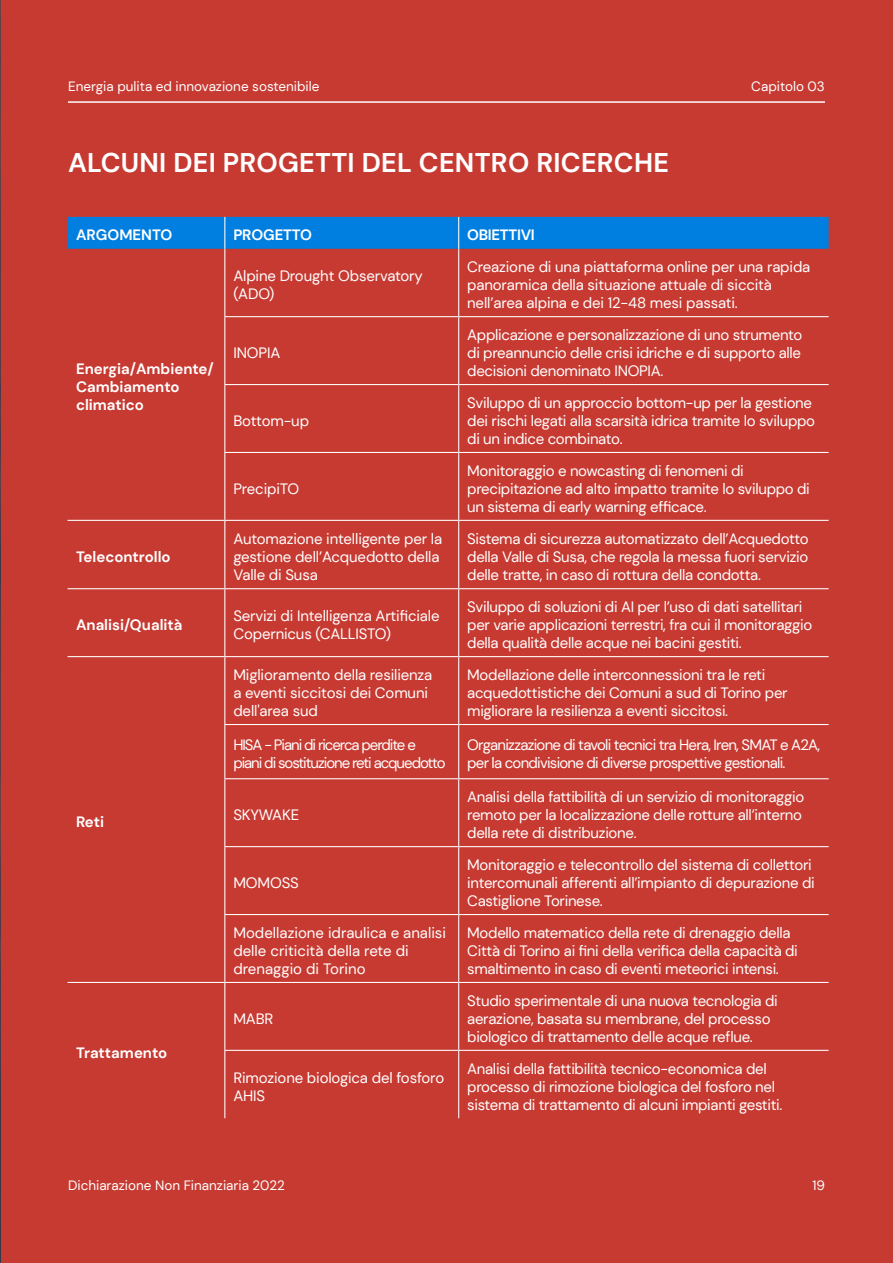
<style>
.page{position:relative;width:893px;height:1263px;background:#c73a32}
.page>*{position:absolute;margin:0;border:0;box-sizing:border-box;transform-origin:0 0}
.t1{font:700 27px "DM Sans";letter-spacing:.01em;color:#fff}
.t2{font:15px/18px "DM Sans";letter-spacing:-.02em;color:#fff}
.t3{font:15px/18px "DM Sans";letter-spacing:-.05em;color:#fff}
.t4{font:700 15px/18px "DM Sans";color:#fff}
.t5{font:15px/18px "DM Sans";color:#fff}
.t6{font:15px/18px "DM Sans";letter-spacing:-.07em;color:#fff}
.t7{font:700 15px "DM Sans";letter-spacing:-.02em;color:#fff}
.t8{font:13.5px "DM Sans";color:#fff}
</style>
<div class="page">
<img style="left:0;top:1px;width:1px;height:1261px">
<div style="left:68px;top:217px;width:761px;height:32px;background:#007fe1"></div>
<hr style="left:224px;top:249px;width:1px;height:67px;background:#fff">
<hr style="left:458px;top:249px;width:1px;height:67px;background:#fff">
<hr style="left:224px;top:521px;width:1px;height:67px;background:#fff">
<hr style="left:458px;top:521px;width:1px;height:67px;background:#fff">
<hr style="left:224px;top:317px;width:1px;height:67px;background:#fff">
<hr style="left:458px;top:317px;width:1px;height:67px;background:#fff">
<hr style="left:224px;top:384px;width:235px;height:1px;background:#fff">
<hr style="left:224px;top:385px;width:1px;height:67px;background:#fff">
<hr style="left:459px;top:384px;width:370px;height:1px;background:#fff">
<hr style="left:458px;top:385px;width:1px;height:67px;background:#fff">
<hr style="left:224px;top:452px;width:235px;height:1px;background:#fff">
<hr style="left:224px;top:453px;width:1px;height:67px;background:#fff">
<hr style="left:459px;top:452px;width:370px;height:1px;background:#fff">
<hr style="left:458px;top:453px;width:1px;height:67px;background:#fff">
<hr style="left:68px;top:520px;width:157px;height:1px;background:#fff">
<hr style="left:225px;top:520px;width:234px;height:1px;background:#fff">
<hr style="left:459px;top:520px;width:370px;height:1px;background:#fff">
<hr style="left:68px;top:588px;width:157px;height:1px;background:#fff">
<hr style="left:225px;top:588px;width:234px;height:1px;background:#fff">
<hr style="left:224px;top:589px;width:1px;height:67px;background:#fff">
<hr style="left:459px;top:588px;width:370px;height:1px;background:#fff">
<hr style="left:458px;top:589px;width:1px;height:67px;background:#fff">
<hr style="left:68px;top:656px;width:157px;height:1px;background:#fff">
<hr style="left:225px;top:656px;width:234px;height:1px;background:#fff">
<hr style="left:224px;top:657px;width:1px;height:67px;background:#fff">
<hr style="left:459px;top:656px;width:370px;height:1px;background:#fff">
<hr style="left:458px;top:657px;width:1px;height:67px;background:#fff">
<hr style="left:224px;top:724px;width:235px;height:1px;background:#fff">
<hr style="left:224px;top:725px;width:1px;height:53px;background:#fff">
<hr style="left:459px;top:724px;width:370px;height:1px;background:#fff">
<hr style="left:458px;top:725px;width:1px;height:53px;background:#fff">
<hr style="left:224px;top:778px;width:235px;height:1px;background:#fff">
<hr style="left:224px;top:779px;width:1px;height:67px;background:#fff">
<hr style="left:459px;top:778px;width:370px;height:1px;background:#fff">
<hr style="left:458px;top:779px;width:1px;height:67px;background:#fff">
<hr style="left:224px;top:846px;width:235px;height:1px;background:#fff">
<hr style="left:224px;top:847px;width:1px;height:67px;background:#fff">
<hr style="left:459px;top:846px;width:370px;height:1px;background:#fff">
<hr style="left:458px;top:847px;width:1px;height:67px;background:#fff">
<hr style="left:224px;top:914px;width:235px;height:1px;background:#fff">
<hr style="left:224px;top:915px;width:1px;height:67px;background:#fff">
<hr style="left:459px;top:914px;width:370px;height:1px;background:#fff">
<hr style="left:458px;top:915px;width:1px;height:67px;background:#fff">
<hr style="left:68px;top:982px;width:157px;height:1px;background:#fff">
<hr style="left:225px;top:982px;width:234px;height:1px;background:#fff">
<hr style="left:224px;top:983px;width:1px;height:67px;background:#fff">
<hr style="left:459px;top:982px;width:370px;height:1px;background:#fff">
<hr style="left:458px;top:983px;width:1px;height:67px;background:#fff">
<hr style="left:224px;top:1050px;width:235px;height:1px;background:#fff">
<hr style="left:224px;top:1051px;width:1px;height:67px;background:#fff">
<hr style="left:459px;top:1050px;width:370px;height:1px;background:#fff">
<hr style="left:458px;top:1051px;width:1px;height:67px;background:#fff">
<hr style="left:224px;top:316px;width:235px;height:1px;background:#fff">
<hr style="left:459px;top:316px;width:370px;height:1px;background:#fff">
<hr style="left:224px;top:217px;width:1px;height:32px;background:#fff">
<hr style="left:458px;top:217px;width:1px;height:32px;background:#fff">
<hr style="left:68px;top:102px;width:757px;height:1px;background:#fff">
<p class="t8" style="left:68px;top:78px;width:253px">Energia pulita ed innovazione sostenibile</p>
<p class="t8" style="left:751px;top:78px;width:75px">Capitolo 03</p>
<h1 class="t1" style="left:68px;top:146px;width:603px">ALCUNI DEI PROGETTI DEL CENTRO RICERCHE</h1>
<p class="t4" style="left:76px;top:226px;width:98px">ARGOMENTO</p>
<p class="t4" style="left:233px;top:226px;width:80px">PROGETTO</p>
<p class="t7" style="left:467px;top:226px;width:69px">OBIETTIVI</p>
<p class="t4" style="left:76px;top:360px;width:139px">Energia/Ambiente/<br>Cambiamento climatico</p>
<p class="t4" style="left:76px;top:548px;width:96px">Telecontrollo</p>
<p class="t2" style="left:233px;top:267px;width:191px">Alpine Drought Observatory (ADO)</p>
<p class="t2" style="left:467px;top:258px;width:345px">Creazione di una piattaforma online per una rapida panoramica della situazione attuale di siccità nell’area alpina e dei 12-48 mesi passati.</p>
<p class="t2" style="left:233px;top:344px;width:48px">INOPIA</p>
<p class="t2" style="left:467px;top:326px;width:337px;text-align:justify">Applicazione e personalizzazione di uno strumento di preannuncio delle crisi idriche e di supporto alle decisioni denominato INOPIA.</p>
<p class="t2" style="left:233px;top:412px;width:77px">Bottom-up</p>
<p class="t2" style="left:233px;top:480px;width:67px">PrecipiTO</p>
<p class="t2" style="left:467px;top:394px;width:349px">Sviluppo di un approccio bottom-up per la gestione dei rischi legati alla scarsità idrica tramite lo sviluppo di un indice combinato.</p>
<p class="t2" style="left:467px;top:462px;width:344px">Monitoraggio e nowcasting di fenomeni di precipitazione ad alto impatto tramite lo sviluppo di un sistema di early warning efficace.</p>
<p class="t2" style="left:233px;top:530px;width:210px">Automazione intelligente per la gestione dell’Acquedotto della<br>Valle di Susa</p>
<p class="t2" style="left:467px;top:530px;width:343px;text-align:justify">Sistema di sicurezza automatizzato dell’Acquedotto della Valle di Susa, che regola la messa fuori servizio delle tratte, in caso di rottura della condotta.</p>
<p class="t4" style="left:76px;top:616px;width:108px">Analisi/Qualità</p>
<p class="t2" style="left:233px;top:607px;width:208px">Servizi di Intelligenza Artificiale<br>Copernicus (CALLISTO)</p>
<p class="t2" style="left:467px;top:598px;width:347px">Sviluppo di soluzioni di AI per l’uso di dati satellitari per varie applicazioni terrestri, fra cui il monitoraggio della qualità delle acque nei bacini gestiti.</p>
<p class="t4" style="left:76px;top:813px;width:30px">Reti</p>
<p class="t4" style="left:76px;top:1043px;width:93px">Trattamento</p>
<p class="t2" style="left:233px;top:666px;width:200px">Miglioramento della resilienza a eventi siccitosi dei Comuni dell'area sud</p>
<p class="t2" style="left:467px;top:666px;width:322px">Modellazione delle interconnessioni tra le reti acquedottistiche dei Comuni a sud di Torino per migliorare la resilienza a eventi siccitosi.</p>
<p class="t6" style="left:233px;top:736px;width:214px">HISA - Piani di ricerca perdite e piani di sostituzione reti acquedotto</p>
<p class="t3" style="left:467px;top:736px;width:354px">Organizzazione di tavoli tecnici tra Hera, Iren, SMAT e A2A, per la condivisione di diverse prospettive gestionali.</p>
<p class="t2" style="left:233px;top:806px;width:67px">SKYWAKE</p>
<p class="t2" style="left:467px;top:788px;width:339px">Analisi della fattibilità di un servizio di monitoraggio remoto per la localizzazione delle rotture all’interno della rete di distribuzione.</p>
<p class="t2" style="left:233px;top:874px;width:67px">MOMOSS</p>
<p class="t2" style="left:467px;top:856px;width:349px">Monitoraggio e telecontrollo del sistema di collettori intercomunali afferenti all’impianto di depurazione di<br>Castiglione Torinese.</p>
<p class="t5" style="left:233px;top:924px;width:214px">Modellazione idraulica e analisi delle criticità della rete di drenaggio di Torino</p>
<p class="t2" style="left:467px;top:924px;width:332px">Modello matematico della rete di drenaggio della<br>Città di Torino ai fini della verifica della capacità di smaltimento in caso di eventi meteorici intensi.</p>
<p class="t2" style="left:233px;top:1009px;width:42px">MABR</p>
<p class="t2" style="left:467px;top:991px;width:312px">Studio sperimentale di una nuova tecnologia di aerazione, basata su membrane, del processo biologico di trattamento delle acque reflue.</p>
<p class="t2" style="left:233px;top:1068px;width:212px">Rimozione biologica del fosforo<br>AHIS</p>
<p class="t2" style="left:467px;top:1059px;width:317px">Analisi della fattibilità tecnico-economica del processo di rimozione biologica del fosforo nel sistema di trattamento di alcuni impianti gestiti.</p>
<p class="t8" style="left:68px;top:1177px;width:218px">Dichiarazione Non Finanziaria 2022</p>
<p class="t8" style="left:812px;top:1177px;width:14px">19</p>
</div>
